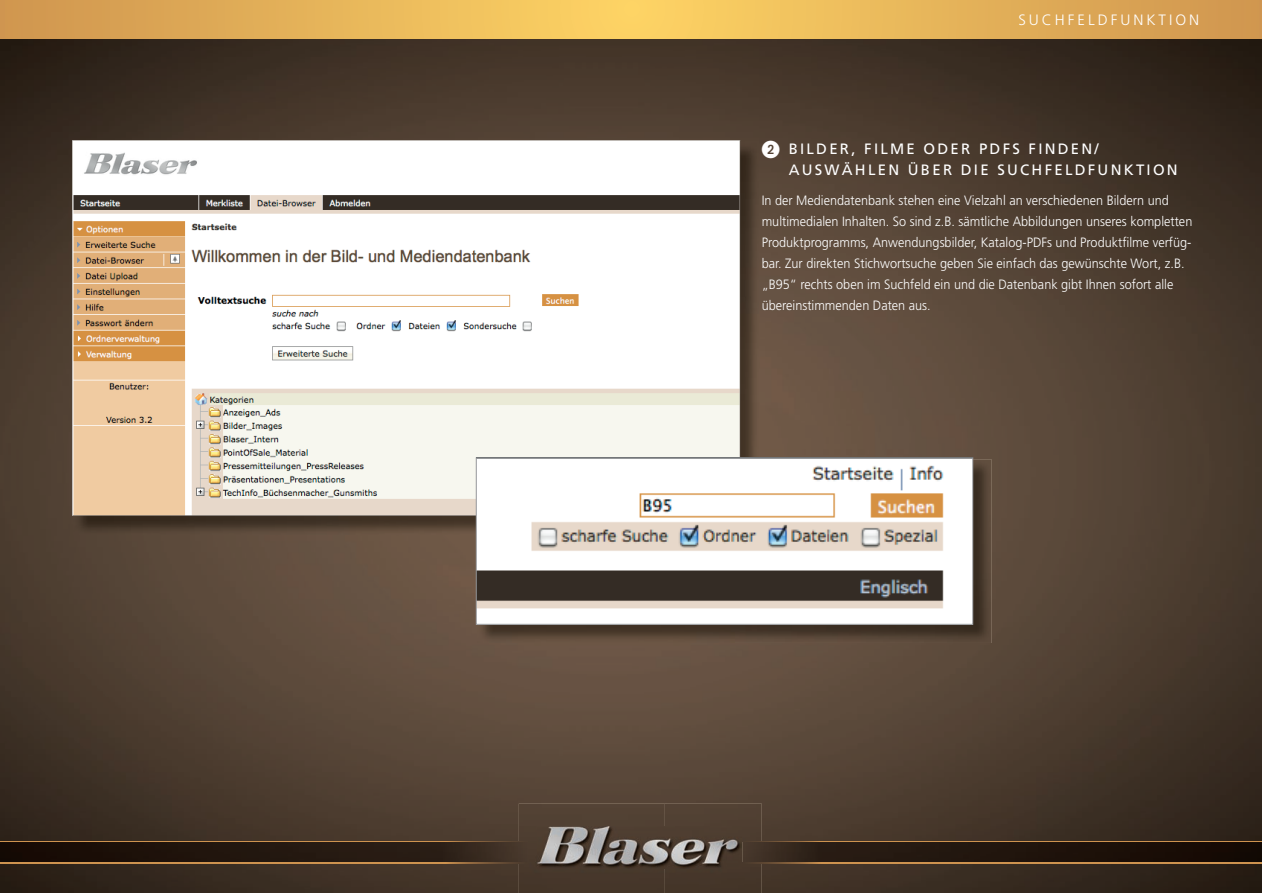
<style>
.page{position:relative;width:1263px;height:893px;background:#fff}
.page>*{position:absolute;margin:0;border:0;box-sizing:border-box;transform-origin:0 0}
.t1{font:15px/21px "Frutiger";letter-spacing:.15em;color:#fff}
.t2{font:300 15px "Frutiger";letter-spacing:.2em;color:#fff}
.t3{font:300 13.5px/21px "Frutiger";color:#fff;scale:.94 1}
</style>
<div class="page">
<img style="left:0;top:38px;width:1262px;height:855px">
<img style="left:762px;top:843px;width:500px;height:19px">
<img style="left:0;top:843px;width:519px;height:19px">
<img style="left:519px;top:804px;width:243px;height:89px">
<img style="left:537px;top:826px;width:205px;height:42px">
<img style="left:762px;top:841px;width:500px;height:2px">
<svg style="left:743px;top:841px;width:19px;height:2px"></svg>
<img style="left:762px;top:862px;width:500px;height:1px">
<svg style="left:743px;top:862px;width:19px;height:1px"></svg>
<img style="left:0;top:862px;width:519px;height:1px">
<img style="left:0;top:841px;width:519px;height:2px">
<svg style="left:519px;top:841px;width:9px;height:2px"></svg>
<svg style="left:0;top:0;width:1262px;height:38px;background:#e6b359"></svg>
<img style="left:740px;top:142px;width:19px;height:316px">
<img style="left:74px;top:516px;width:402px;height:18px">
<svg style="left:72px;top:140px;width:668px;height:376px"></svg>
<img style="left:735px;top:459px;width:256px;height:184px">
<img style="left:478px;top:624px;width:257px;height:19px">
<img style="left:478px;top:460px;width:493px;height:162px">
<div style="left:476px;top:458px;width:497px;height:166px;border:1px solid #939598"></div>
<svg style="left:762px;top:141px;width:17px;height:17px"></svg>
<p class="t2" style="left:1018px;top:11px;width:182px">SUCHFELDFUNKTION</p>
<p class="t1" style="left:789px;top:138px;width:391px">BILDER, FILME ODER PDFS FINDEN/<br>AUSWÄHLEN ÜBER DIE SUCHFELDFUNKTION</p>
<p class="t3" style="left:762px;top:189px;width:460px">In der Mediendatenbank stehen eine Vielzahl an verschiedenen Bildern und multimedialen Inhalten. So sind z.B. sämtliche Abbildungen unseres kompletten Produktprogramms, Anwendungsbilder, Katalog-PDFs und Produktfilme verfüg&shy;bar. Zur direkten Stichwortsuche geben Sie einfach das gewünschte Wort, z.B. „B95“ rechts oben im Suchfeld ein und die Datenbank gibt Ihnen sofort alle übereinstimmenden Daten aus.</p>
</div>
